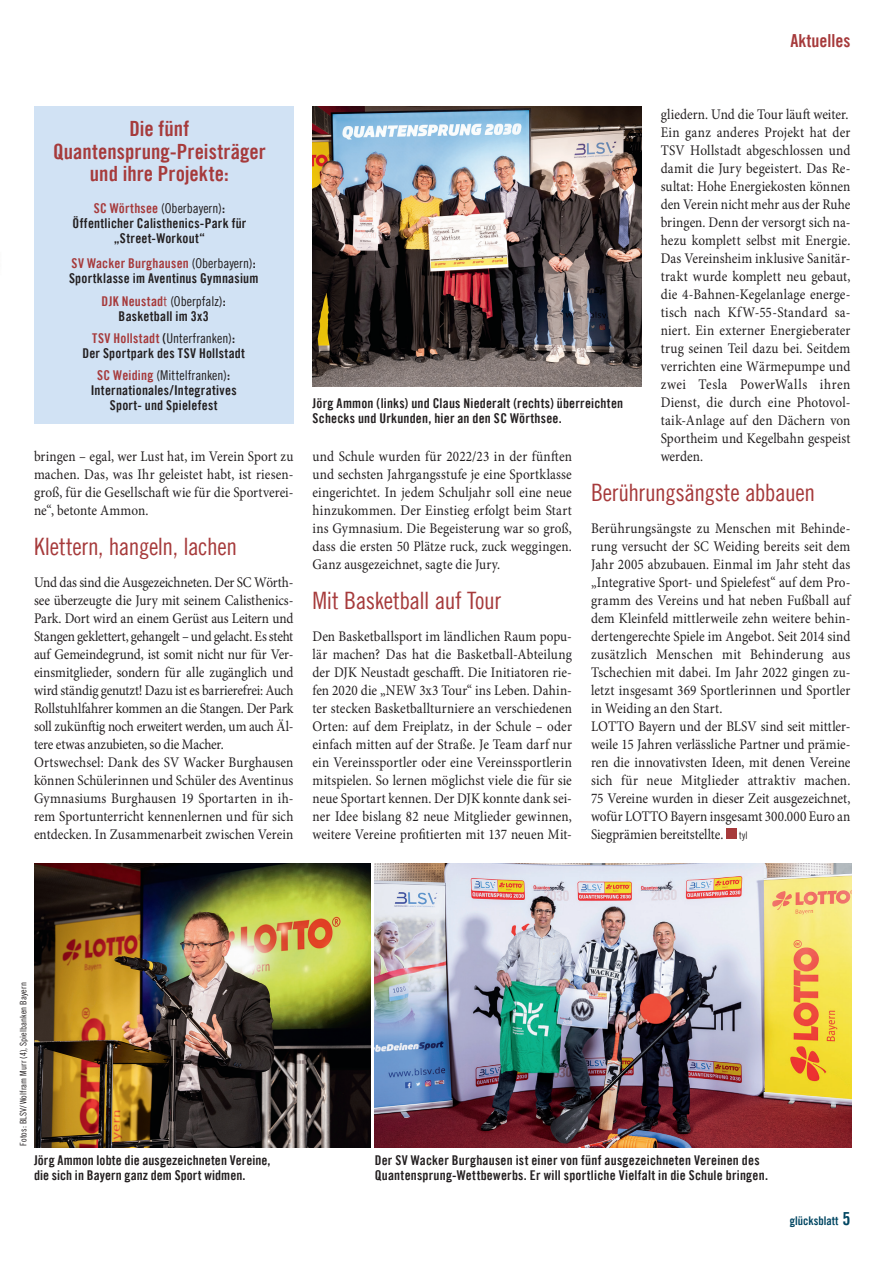
<style>
.page{position:relative;width:893px;height:1263px;background:#fff}
.page>*{position:absolute;margin:0;border:0;box-sizing:border-box;transform-origin:0 0}
.t1{font:24px "Trade Gothic LT Cond Eighteen";letter-spacing:-.015em;color:#a63a3b}
.t2{font:21px/22.5px "Trade Gothic LT Bold Cond Twenty";letter-spacing:.005em;color:#a63a3b;text-align:center}
.t3{font:18px "Trade Gothic LT Bold Cond Twenty";color:#a63a3b}
.t4{font:14.7px/18px "Minion Pro";letter-spacing:.005em;color:#231f20;text-align:justify;scale:.9 1}
.t5{font:13.5px/15px "Trade Gothic LT Bold Cond Twenty";letter-spacing:.015em;color:#231f20}
.t6{font:13.5px "Trade Gothic LT Cond Eighteen";color:#231f20}
.t7{font:12px "Trade Gothic LT Bold Cond Twenty";color:#004662}
.t8{font:9px "Trade Gothic LT Cond Eighteen";letter-spacing:.015em;color:#231f20}
.s1{font-family:"Trade Gothic LT Bold Cond Twenty";color:#a63a3b}
.s2{font-family:"Trade Gothic LT Bold Cond Twenty"}
.s3{color:#a63a3b}
.s4{font-family:"Trade Gothic LT Cond Eighteen"}
.s5{font-family:"Trade Gothic LT Cond Eighteen";font-size:10.5px}
.s6{font-size:18px}
</style>
<div class="page">
<div style="left:726px;top:829px;width:10px;height:10px;background:#a63a3b"></div>
<div style="left:34px;top:106px;width:259px;height:318px;background:#d1e2f4"></div>
<img style="left:313px;top:107px;width:329px;height:279px">
<img style="left:34px;top:863px;width:336px;height:285px">
<img style="left:375px;top:863px;width:477px;height:285px">
<p class="t3" style="left:790px;top:30px;width:61px">Aktuelles</p>
<h2 class="t2" style="left:53px;top:117px;width:214px">Die fünf<br>Quantensprung-Preisträger und ihre Projekte:</h2>
<p class="t6" style="left:94px;top:201px;width:133px"><span class="s1">SC Wörthsee</span> (Oberbayern)<span class="s2">:</span></p>
<p class="t5" style="left:72px;top:216px;width:175px;text-align:center">Öffentlicher Calisthenics-Park für „Street-Workout“</p>
<p class="t5" style="left:69px;top:256px;width:191px"><span class="s3">SV Wacker Burghausen</span> <span class="s4">(Oberbayern)</span>:<br>Sportklasse im Aventinus Gymnasium</p>
<p class="t6" style="left:102px;top:293px;width:126px"><span class="s1">DJK Neustad</span><span class="s3">t</span> (Oberpfalz)<span class="s2">:</span></p>
<p class="t5" style="left:119px;top:308px;width:92px">Basketball im 3x3</p>
<p class="t6" style="left:92px;top:330px;width:144px"><span class="s1">TSV Hollstadt</span> <span class="s2">(</span>Unterfranken)<span class="s2">:</span></p>
<p class="t5" style="left:82px;top:345px;width:164px">Der Sportpark des TSV Hollstadt</p>
<p class="t6" style="left:97px;top:368px;width:135px"><span class="s1">SC Weiding</span> (Mittelfranken)<span class="s2">:</span></p>
<p class="t5" style="left:91px;top:383px;width:147px;text-align:center">Internationales/Integratives<br>Sport- und Spielefest</p>
<p class="t4" style="left:34px;top:447px;width:290px">bringen – egal, wer Lust hat, im Verein Sport zu machen. Das, was Ihr geleistet habt, ist riesen&shy;groß, für die Gesellschaft wie für die Sportverei&shy;ne“, betonte Ammon.</p>
<h1 class="t1" style="left:34px;top:532px;width:205px">Klettern, hangeln, lachen</h1>
<p class="t4" style="left:34px;top:573px;width:290px;text-align:left">Und das sind die Ausgezeichneten. Der SC Wörth&shy;see überzeugte die Jury mit seinem Calisthenics-Park. Dort wird an einem Gerüst aus Leitern und Stangen geklettert, gehangelt – und gelacht. Es steht auf Gemeindegrund, ist somit nicht nur für Ver&shy;einsmitglieder, sondern für alle zugänglich und wird ständig genutzt! Dazu ist es barrierefrei: Auch Rollstuhlfahrer kommen an die Stangen. Der Park soll zukünftig noch erweitert werden, um auch Äl&shy;tere etwas anzubieten, so die Macher.<br>Ortswechsel: Dank des SV Wacker Burghausen können Schülerinnen und Schüler des Aventinus Gymnasiums Burghausen 19 Sportarten in ih&shy;rem Sportunterricht kennenlernen und für sich entdecken. In Zusammenarbeit zwischen Verein</p>
<p class="t4" style="left:661px;top:105px;width:212px;text-align:left">gliedern. Und die Tour läuft weiter.<br>Ein ganz anderes Projekt hat der<br>TSV Hollstadt abgeschlossen und damit die Jury begeistert. Das Re&shy;sultat: Hohe Energiekosten können den Verein nicht mehr aus der Ruhe bringen. Denn der versorgt sich na&shy;hezu komplett selbst mit Energie.<br>Das Vereinsheim inklusive Sanitär&shy;trakt wurde komplett neu gebaut, die 4-Bahnen-Kegelanlage energe&shy;tisch nach KfW-55-Standard sa&shy;niert. Ein externer Energieberater trug seinen Teil dazu bei. Seitdem verrichten eine Wärmepumpe und zwei Tesla PowerWalls ihren<br>Dienst, die durch eine Photovol&shy;taik-Anlage auf den Dächern von<br>Sportheim und Kegelbahn gespeist werden.</p>
<h1 class="t1" style="left:591px;top:478px;width:225px">Berührungsängste abbauen</h1>
<p class="t4" style="left:591px;top:519px;width:290px;text-align:left">Berührungsängste zu Menschen mit Behinde&shy;rung versucht der SC Weiding bereits seit dem Jahr 2005 abzubauen. Einmal im Jahr steht das „Integrative Sport- und Spielefest“ auf dem Pro&shy;gramm des Vereins und hat neben Fußball auf dem Kleinfeld mittlerweile zehn weitere behin&shy;dertengerechte Spiele im Angebot. Seit 2014 sind zusätzlich Menschen mit Behinderung aus Tschechien mit dabei. Im Jahr 2022 gingen zu&shy;letzt insgesamt 369 Sportlerinnen und Sportler in Weiding an den Start.<br>LOTTO Bayern und der BLSV sind seit mittler&shy;weile 15 Jahren verlässliche Partner und prämie&shy;ren die innovativsten Ideen, mit denen Vereine sich für neue Mitglieder attraktiv machen.<br>75 Vereine wurden in dieser Zeit ausgezeichnet, wofür LOTTO Bayern insgesamt 300.000 Euro an Siegprämien bereitstellte. <span class="s5">tyl</span></p>
<p class="t5" style="left:313px;top:396px;width:312px">Jörg Ammon (links) und Claus Niederalt (rechts) überreichten<br>Schecks und Urkunden, hier an den SC Wörthsee.</p>
<p class="t4" style="left:313px;top:447px;width:290px">und Schule wurden für 2022/23 in der fünften und sechsten Jahrgangsstufe je eine Sportklasse eingerichtet. In jedem Schuljahr soll eine neue hinzukommen. Der Einstieg erfolgt beim Start ins Gymnasium. Die Begeisterung war so groß, dass die ersten 50 Plätze ruck, zuck weggingen.<br>Ganz ausgezeichnet, sagte die Jury.</p>
<h1 class="t1" style="left:313px;top:586px;width:190px">Mit Basketball auf Tour</h1>
<p class="t4" style="left:313px;top:627px;width:290px">Den Basketballsport im ländlichen Raum popu&shy;lär machen? Das hat die Basketball-Abteilung der DJK Neustadt geschafft. Die Initiatoren rie&shy;fen 2020 die „NEW 3x3 Tour“ ins Leben. Dahin&shy;ter stecken Basketballturniere an verschiedenen Orten: auf dem Freiplatz, in der Schule – oder einfach mitten auf der Straße. Je Team darf nur ein Vereinssportler oder eine Vereinssportlerin mitspielen. So lernen möglichst viele die für sie neue Sportart kennen. Der DJK konnte dank sei&shy;ner Idee bislang 82 neue Mitglieder gewinnen, weitere Vereine profitierten mit 137 neuen Mit-</p>
<p class="t8" style="left:18px;top:1145px;width:165px;rotate:-90deg">Fotos: BLSV/Wolfram Murr (4), Spielbanken Bayern</p>
<p class="t5" style="left:34px;top:1152px;width:238px">Jörg Ammon lobte die ausgezeichneten Vereine, die sich in Bayern ganz dem Sport widmen.</p>
<p class="t5" style="left:375px;top:1152px;width:395px">Der SV Wacker Burghausen ist einer von fünf ausgezeichneten Vereinen des<br>Quantensprung-Wettbewerbs. Er will sportliche Vielfalt in die Schule bringen.</p>
<p class="t7" style="left:790px;top:1213px;width:62px">glücksblatt <span class="s6">5</span></p>
</div>
